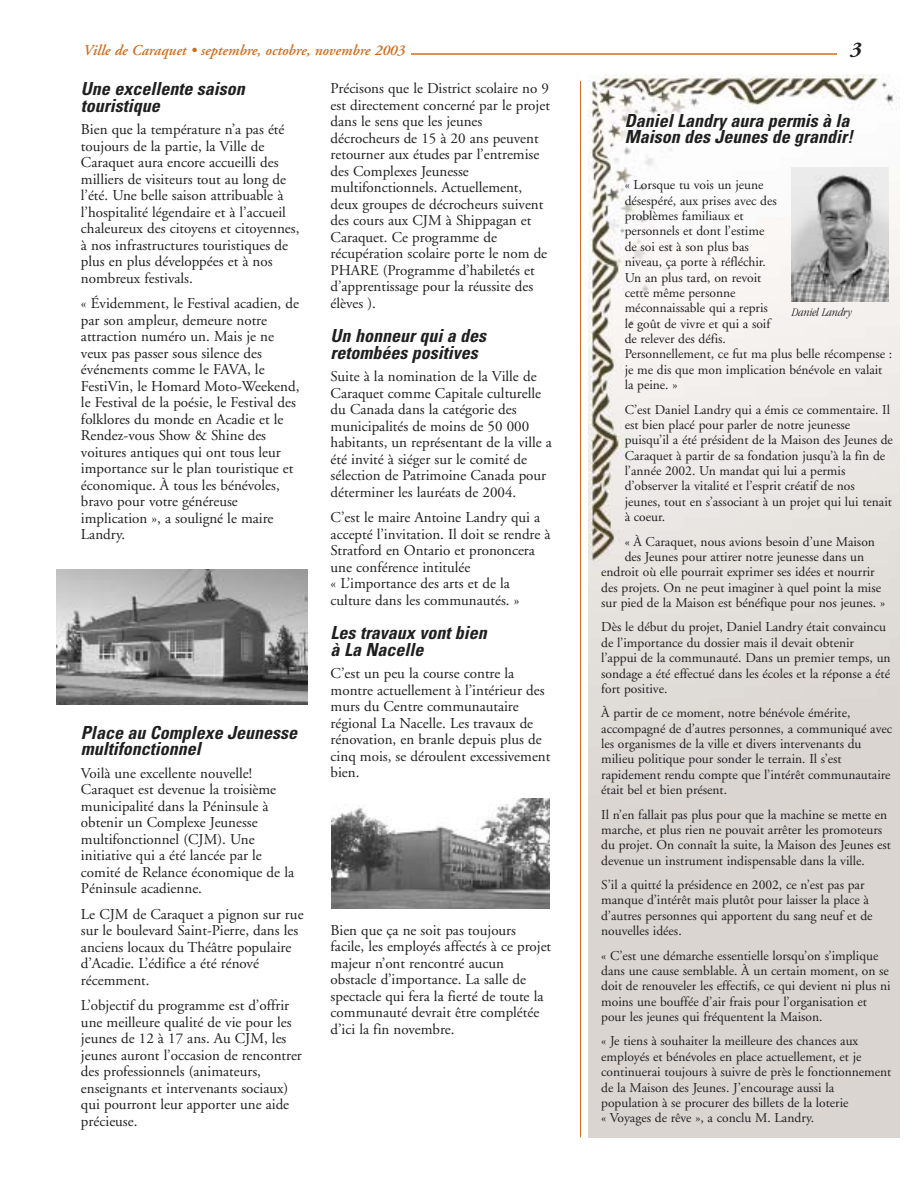
<style>
.page{position:relative;width:918px;height:1188px;background:#fff}
.page>*{position:absolute;margin:0;border:0;box-sizing:border-box;transform-origin:0 0}
.t1{font:italic 700 21px "Adobe Garamond";color:#201f20}
.t2{font:italic 700 condensed 18px/16.5px "Univers";color:#201f20}
.t3{font:15px/16.5px "Adobe Garamond";color:#201f20}
.t4{font:italic 600 15px "Adobe Garamond";color:#d26d1c}
.t5{font:13.5px/15.5px "Adobe Garamond";color:#201f20}
.t6{font:italic 300 condensed 12px "Garamond";color:#201f20}
</style>
<div class="page">
<hr style="left:344px;top:53px;width:493px;height:2px;background:#d26d1c">
<div style="left:81px;top:43px;width:330px;height:27px;background:#fff"></div>
<hr style="left:580px;top:81px;width:1px;height:1056px;background:#d26d1c">
<img style="left:589px;top:75px;width:310px;height:1062px">
<img style="left:791px;top:168px;width:97px;height:133px">
<img style="left:56px;top:569px;width:251px;height:135px">
<img style="left:332px;top:798px;width:218px;height:110px">
<p class="t4" style="left:83px;top:44px;width:323px">Ville de Caraquet • septembre, octobre, novembre 2003</p>
<h1 class="t1" style="left:850px;top:41px;width:12px">3</h1>
<p class="t2" style="left:81px;top:83px;width:165px">Une excellente saison touristique</p>
<p class="t3" style="left:81px;top:123px;width:220px">Bien que la température n’a pas été toujours de la partie, la Ville de Caraquet aura encore accueilli des milliers de visiteurs tout au long de l’été. Une belle saison attribuable à l’hospitalité légendaire et à l’accueil chaleureux des citoyens et citoyennes, à nos infrastructures touristiques de plus en plus développées et à nos nombreux festivals.</p>
<p class="t3" style="left:81px;top:297px;width:220px">« Évidemment, le Festival acadien, de par son ampleur, demeure notre attraction numéro un. Mais je ne veux pas passer sous silence des événements comme le FAVA, le<br>FestiVin, le Homard Moto-Weekend, le Festival de la poésie, le Festival des folklores du monde en Acadie et le<br>Rendez-vous Show &amp; Shine des voitures antiques qui ont tous leur importance sur le plan touristique et économique. À tous les bénévoles, bravo pour votre généreuse implication », a souligné le maire<br>Landry.</p>
<p class="t2" style="left:81px;top:726px;width:218px">Place au Complexe Jeunesse multifonctionnel</p>
<p class="t3" style="left:81px;top:766px;width:215px">Voilà une excellente nouvelle!<br>Caraquet est devenue la troisième municipalité dans la Péninsule à obtenir un Complexe Jeunesse multifonctionnel (CJM). Une initiative qui a été lancée par le comité de Relance économique de la<br>Péninsule acadienne.</p>
<p class="t3" style="left:81px;top:907px;width:224px">Le CJM de Caraquet a pignon sur rue sur le boulevard Saint-Pierre, dans les anciens locaux du Théâtre populaire d’Acadie. L’édifice a été rénové récemment.</p>
<p class="t3" style="left:81px;top:999px;width:222px">L’objectif du programme est d’offrir une meilleure qualité de vie pour les jeunes de 12 à 17 ans. Au CJM, les jeunes auront l’occasion de rencontrer des professionnels (animateurs, enseignants et intervenants sociaux) qui pourront leur apporter une aide précieuse.</p>
<p class="t3" style="left:331px;top:82px;width:221px">Précisons que le District scolaire no 9 est directement concerné par le projet dans le sens que les jeunes décrocheurs de 15 à 20 ans peuvent retourner aux études par l’entremise des Complexes Jeunesse multifonctionnels. Actuellement, deux groupes de décrocheurs suivent des cours aux CJM à Shippagan et<br>Caraquet. Ce programme de récupération scolaire porte le nom de<br>PHARE (Programme d’habiletés et d’apprentissage pour la réussite des élèves ).</p>
<p class="t2" style="left:331px;top:330px;width:157px">Un honneur qui a des retombées positives</p>
<p class="t3" style="left:331px;top:370px;width:223px">Suite à la nomination de la Ville de Caraquet comme Capitale culturelle du Canada dans la catégorie des municipalités de moins de 50 000 habitants, un représentant de la ville a été invité à siéger sur le comité de sélection de Patrimoine Canada pour déterminer les lauréats de 2004.</p>
<p class="t3" style="left:331px;top:511px;width:221px">C’est le maire Antoine Landry qui a accepté l’invitation. Il doit se rendre à Stratford en Ontario et prononcera une conférence intitulée<br>« L’importance des arts et de la culture dans les communautés. »</p>
<p class="t2" style="left:331px;top:627px;width:158px">Les travaux vont bien à La Nacelle</p>
<p class="t3" style="left:331px;top:667px;width:221px">C’est un peu la course contre la montre actuellement à l’intérieur des murs du Centre communautaire régional La Nacelle. Les travaux de rénovation, en branle depuis plus de cinq mois, se déroulent excessivement bien.</p>
<p class="t3" style="left:331px;top:923px;width:222px">Bien que ça ne soit pas toujours facile, les employés affectés à ce projet majeur n’ont rencontré aucun obstacle d’importance. La salle de spectacle qui fera la fierté de toute la communauté devrait être complétée d’ici la fin novembre.</p>
<p class="t2" style="left:625px;top:114px;width:230px">Daniel Landry aura permis à la<br>Maison des Jeunes de grandir!</p>
<p class="t5" style="left:625px;top:179px;width:269px">« Lorsque tu vois un jeune<br>désespéré, aux prises avec des<br>problèmes familiaux et<br>personnels et dont l’estime<br>de soi est à son plus bas<br>niveau, ça porte à réfléchir.<br>Un an plus tard, on revoit<br>cette même personne<br>méconnaissable qui a repris<br>le goût de vivre et qui a soif<br>de relever des défis.<br>Personnellement, ce fut ma plus belle récompense : je me dis que mon implication bénévole en valait la peine. »</p>
<p class="t5" style="left:625px;top:403px;width:270px">C’est Daniel Landry qui a émis ce commentaire. Il est bien placé pour parler de notre jeunesse puisqu’il a été président de la Maison des Jeunes de Caraquet à partir de sa fondation jusqu’à la fin de l’année 2002. Un mandat qui lui a permis d’observer la vitalité et l’esprit créatif de nos jeunes, tout en s’associant à un projet qui lui tenait à coeur.</p>
<p class="t5" style="left:625px;top:535px;width:252px">« À Caraquet, nous avions besoin d’une Maison</p>
<p class="t5" style="left:625px;top:550px;width:241px">des Jeunes pour attirer notre jeunesse dans un</p>
<p class="t5" style="left:601px;top:566px;width:275px">endroit où elle pourrait exprimer ses idées et nourrir</p>
<p class="t5" style="left:601px;top:581px;width:281px">des projets. On ne peut imaginer à quel point la mise</p>
<p class="t5" style="left:601px;top:596px;width:285px">sur pied de la Maison est bénéfique pour nos jeunes. »</p>
<p class="t5" style="left:601px;top:621px;width:291px">Dès le début du projet, Daniel Landry était convaincu de l’importance du dossier mais il devait obtenir l’appui de la communauté. Dans un premier temps, un sondage a été effectué dans les écoles et la réponse a été fort positive.</p>
<p class="t5" style="left:601px;top:707px;width:292px">À partir de ce moment, notre bénévole émérite, accompagné de d’autres personnes, a communiqué avec les organismes de la ville et divers intervenants du milieu politique pour sonder le terrain. Il s’est rapidement rendu compte que l’intérêt communautaire était bel et bien présent.</p>
<p class="t5" style="left:601px;top:808px;width:291px">Il n’en fallait pas plus pour que la machine se mette en marche, et plus rien ne pouvait arrêter les promoteurs du projet. On connaît la suite, la Maison des Jeunes est devenue un instrument indispensable dans la ville.</p>
<p class="t5" style="left:601px;top:878px;width:273px">S’il a quitté la présidence en 2002, ce n’est pas par manque d’intérêt mais plutôt pour laisser la place à d’autres personnes qui apportent du sang neuf et de nouvelles idées.</p>
<p class="t5" style="left:601px;top:949px;width:291px">« C’est une démarche essentielle lorsqu’on s’implique dans une cause semblable. À un certain moment, on se doit de renouveler les effectifs, ce qui devient ni plus ni moins une bouffée d’air frais pour l’organisation et pour les jeunes qui fréquentent la Maison.</p>
<p class="t5" style="left:601px;top:1035px;width:292px">« Je tiens à souhaiter la meilleure des chances aux employés et bénévoles en place actuellement, et je continuerai toujours à suivre de près le fonctionnement de la Maison des Jeunes. J’encourage aussi la population à se procurer des billets de la loterie<br>« Voyages de rêve », a conclu M. Landry.</p>
<p class="t6" style="left:792px;top:308px;width:62px">Daniel Landry</p>
</div>
